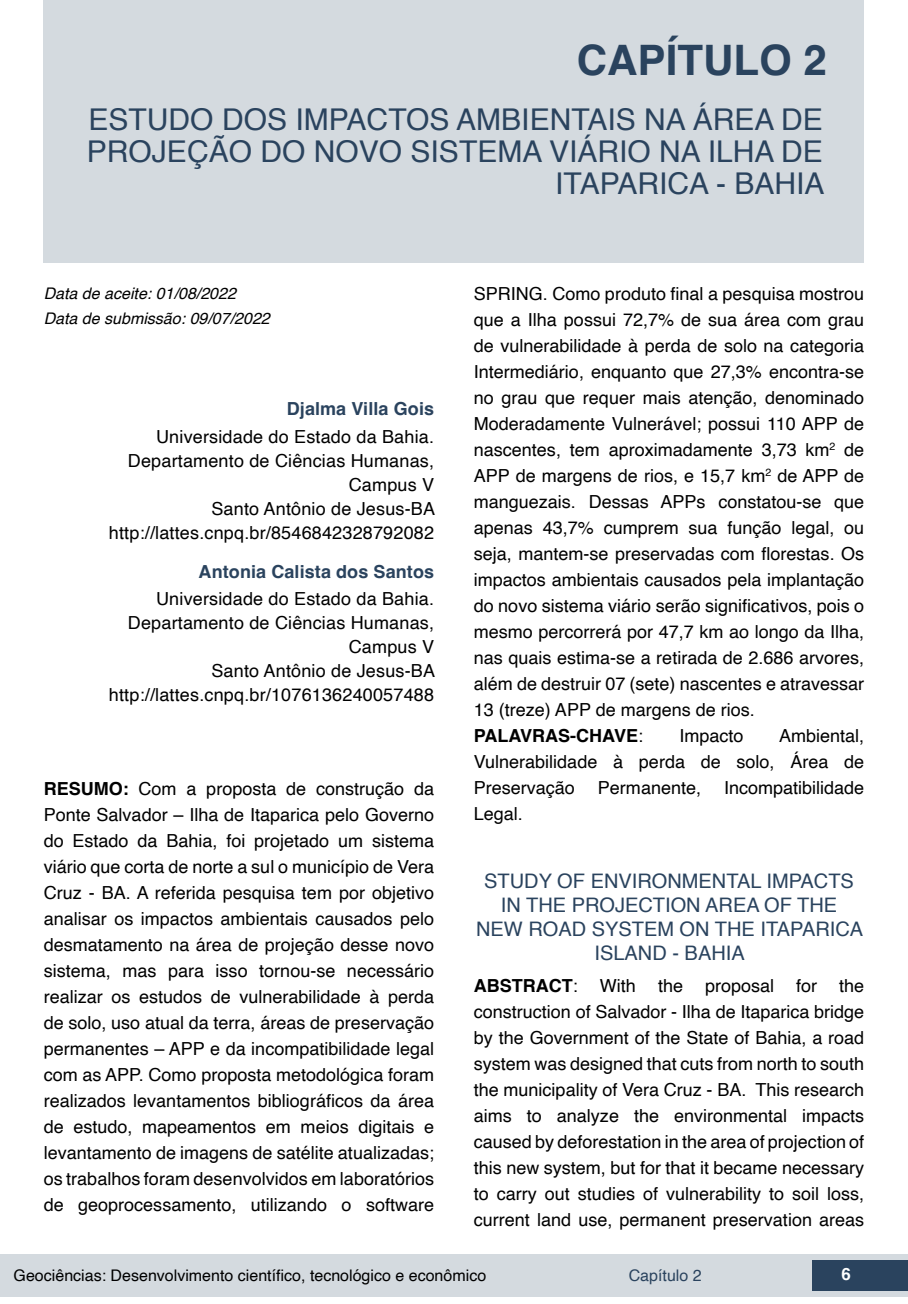
<style>
.page{position:relative;width:908px;height:1304px;background:#fff}
.page>*{position:absolute;margin:0;border:0;box-sizing:border-box;transform-origin:0 0}
.t1{font:700 42px "Helvetica";color:#2a435e}
.t2{font:30px/32px "Helvetica";color:#2a435e;text-align:right}
.t3{font:20px/24px "Helvetica";color:#2a435e;text-align:center}
.t4{font:18px/26px "Helvetica";color:#000;text-align:justify}
.t5{font:700 18px "Helvetica";letter-spacing:.005em;color:#2a435e}
.t6{font:700 16.8px "Helvetica";color:#fff}
.t7{font:16px "Helvetica";color:#000}
.t8{font:italic 16px "Helvetica";color:#000}
.t9{font:16px "Helvetica";color:#2a435e}
.s1{font-weight:700}
</style>
<div class="page">
<div style="left:0;top:1254px;width:906px;height:43px;background:#d4dadf"></div>
<div style="left:812px;top:1261px;width:95px;height:30px;background:#2a435e"></div>
<div style="left:44px;top:0;width:819px;height:263px;background:#d4dadf"></div>
<h1 class="t1" style="left:576px;top:35px;width:251px">CAPÍTULO 2</h1>
<h2 class="t2" style="left:87px;top:104px;width:738px">ESTUDO DOS IMPACTOS AMBIENTAIS NA ÁREA DE<br>PROJEÇÃO DO NOVO SISTEMA VIÁRIO NA ILHA DE<br>ITAPARICA - BAHIA</h2>
<p class="t8" style="left:44px;top:280px;width:194px">Data de aceite: 01/08/2022</p>
<p class="t8" style="left:44px;top:306px;width:227px">Data de submissão: 09/07/2022</p>
<p class="t5" style="left:287px;top:398px;width:149px">Djalma Villa Gois</p>
<p class="t4" style="left:109px;top:425px;width:327px;line-height:24px;text-align:right">Universidade do Estado da Bahia.<br>Departamento de Ciências Humanas,<br>Campus V<br>Santo Antônio de Jesus-BA http://lattes.cnpq.br/8546842328792082</p>
<p class="t5" style="left:198px;top:561px;width:237px">Antonia Calista dos Santos</p>
<p class="t4" style="left:109px;top:588px;width:327px;line-height:24px;text-align:right">Universidade do Estado da Bahia.<br>Departamento de Ciências Humanas,<br>Campus V<br>Santo Antônio de Jesus-BA http://lattes.cnpq.br/1076136240057488</p>
<p class="t4" style="left:44px;top:777px;width:392px"><span class="s1">RESUMO:</span> Com a proposta de construção da Ponte Salvador – Ilha de Itaparica pelo Governo do Estado da Bahia, foi projetado um sistema viário que corta de norte a sul o município de Vera Cruz - BA. A referida pesquisa tem por objetivo analisar os impactos ambientais causados pelo desmatamento na área de projeção desse novo sistema, mas para isso tornou-se necessário realizar os estudos de vulnerabilidade à perda de solo, uso atual da terra, áreas de preservação permanentes – APP e da incompatibilidade legal com as APP. Como proposta metodológica foram realizados levantamentos bibliográficos da área de estudo, mapeamentos em meios digitais e levantamento de imagens de satélite atualizadas; os trabalhos foram desenvolvidos em laboratórios de geoprocessamento, utilizando o software</p>
<p class="t4" style="left:473px;top:281px;width:392px;text-align:left">SPRING. Como produto final a pesquisa mostrou que a Ilha possui 72,7% de sua área com grau de vulnerabilidade à perda de solo na categoria Intermediário, enquanto que 27,3% encontra-se no grau que requer mais atenção, denominado Moderadamente Vulnerável; possui 110 APP de nascentes, tem aproximadamente 3,73 km<sup>2</sup> de APP de margens de rios, e 15,7 km<sup>2</sup> de APP de manguezais. Dessas APPs constatou-se que apenas 43,7% cumprem sua função legal, ou seja, mantem-se preservadas com florestas. Os impactos ambientais causados pela implantação do novo sistema viário serão significativos, pois o mesmo percorrerá por 47,7 km ao longo da Ilha, nas quais estima-se a retirada de 2.686 arvores, além de destruir 07 (sete) nascentes e atravessar 13 (treze) APP de margens de rios.<br><span class="s1">PALAVRAS-CHAVE</span>:</p>
<p class="t4" style="left:473px;top:723px;width:392px;text-indent:305px">Ambiental, Vulnerabilidade à perda de solo, Área de Preservação</p>
<p class="t4" style="left:679px;top:723px;width:66px">Impacto</p>
<p class="t4" style="left:597px;top:775px;width:105px">Permanente,</p>
<p class="t4" style="left:723px;top:775px;width:142px">Incompatibilidade</p>
<p class="t4" style="left:473px;top:801px;width:51px">Legal.</p>
<p class="t3" style="left:476px;top:870px;width:388px">STUDY OF ENVIRONMENTAL IMPACTS<br>IN THE PROJECTION AREA OF THE<br>NEW ROAD SYSTEM ON THE ITAPARICA<br>ISLAND - BAHIA</p>
<p class="t4" style="left:473px;top:973px;width:392px"><span class="s1">ABSTRACT</span>: With the proposal for the construction of Salvador - Ilha de Itaparica bridge by the Government of the State of Bahia, a road system was designed that cuts from north to south the municipality of Vera Cruz - BA. This research aims to analyze the environmental impacts caused by deforestation in the area of projection of this new system, but for that it became necessary to carry out studies of vulnerability to soil loss, current land use, permanent preservation areas</p>
<p class="t7" style="left:14px;top:1263px;width:474px">Geociências: Desenvolvimento científico, tecnológico e econômico</p>
<p class="t9" style="left:628px;top:1263px;width:74px">Capítulo 2</p>
<p class="t6" style="left:841px;top:1264px;width:11px">6</p>
</div>
